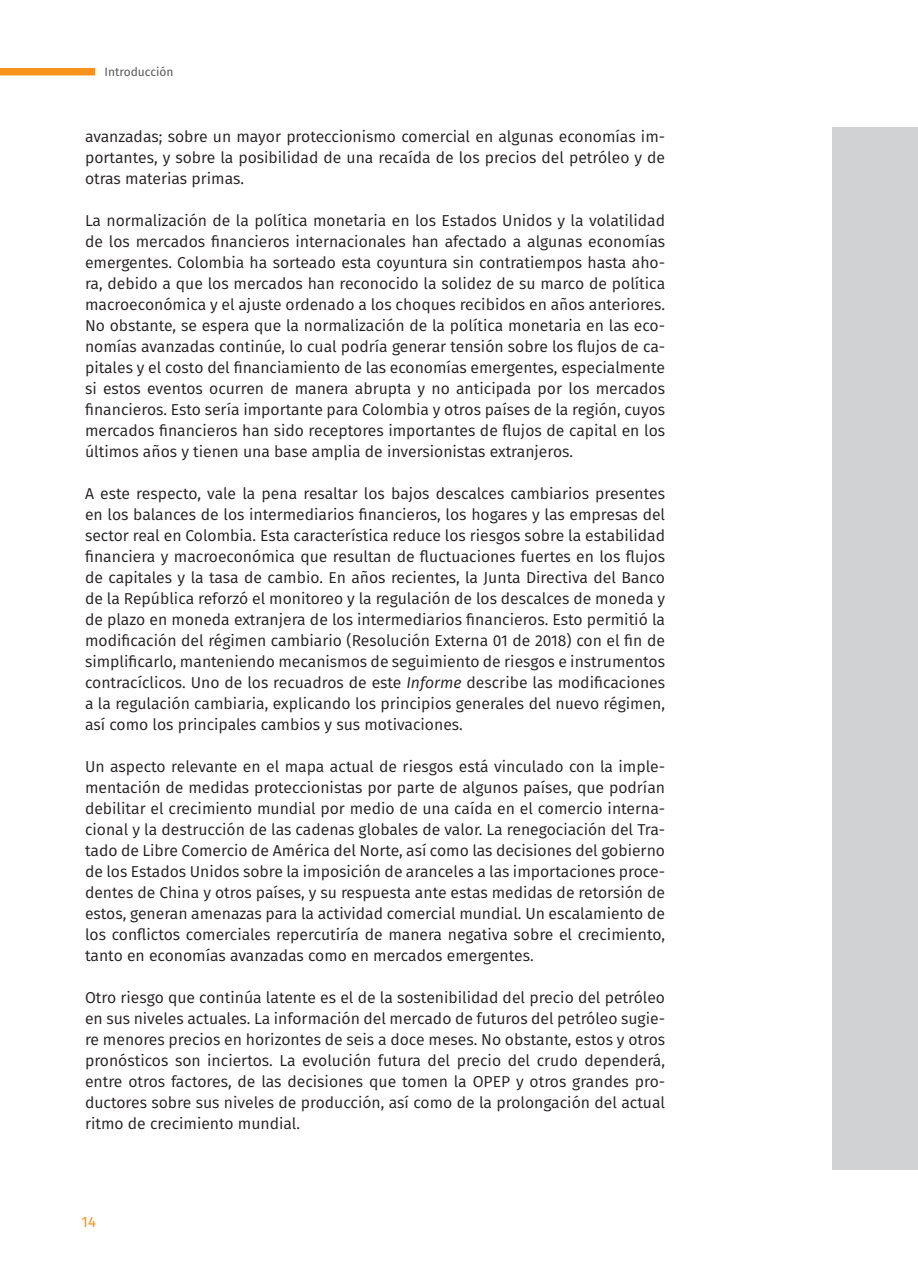
<style>
.page{position:relative;width:918px;height:1276px;background:#fff}
.page>*{position:absolute;margin:0;border:0;box-sizing:border-box;transform-origin:0 0}
.t1{font:15.75px/21px "Fira Sans";color:#231f20;text-align:justify}
.t2{font:15px "Fira Sans";color:#f7931d}
.t3{font:12px "Fira Sans";color:#57585a}
.s1{font-style:italic}
</style>
<div class="page">
<div style="left:833px;top:128px;width:85px;height:1041px;background:#d1d2d4"></div>
<div style="left:0;top:68px;width:95px;height:7px;background:#f7931d"></div>
<p class="t3" style="left:105px;top:63px;width:70px">Introducción</p>
<p class="t1" style="left:85px;top:126px;width:582px">avanzadas; sobre un mayor proteccionismo comercial en algunas economías im&shy;portantes, y sobre la posibilidad de una recaída de los precios del petróleo y de otras materias primas.</p>
<p class="t1" style="left:85px;top:210px;width:582px">La normalización de la política monetaria en los Estados Unidos y la volatilidad de los mercados financieros internacionales han afectado a algunas economías emergentes. Colombia ha sorteado esta coyuntura sin contratiempos hasta aho&shy;ra, debido a que los mercados han reconocido la solidez de su marco de política macroeconómica y el ajuste ordenado a los choques recibidos en años anteriores.<br>No obstante, se espera que la normalización de la política monetaria en las eco&shy;nomías avanzadas continúe, lo cual podría generar tensión sobre los flujos de ca&shy;pitales y el costo del financiamiento de las economías emergentes, especialmente si estos eventos ocurren de manera abrupta y no anticipada por los mercados financieros. Esto sería importante para Colombia y otros países de la región, cuyos mercados financieros han sido receptores importantes de flujos de capital en los últimos años y tienen una base amplia de inversionistas extranjeros.</p>
<p class="t1" style="left:85px;top:483px;width:582px">A este respecto, vale la pena resaltar los bajos descalces cambiarios presentes en los balances de los intermediarios financieros, los hogares y las empresas del sector real en Colombia. Esta característica reduce los riesgos sobre la estabilidad financiera y macroeconómica que resultan de fluctuaciones fuertes en los flujos de capitales y la tasa de cambio. En años recientes, la Junta Directiva del Banco de la República reforzó el monitoreo y la regulación de los descalces de moneda y de plazo en moneda extranjera de los intermediarios financieros. Esto permitió la modificación del régimen cambiario (Resolución Externa 01 de 2018) con el fin de simplificarlo, manteniendo mecanismos de seguimiento de riesgos e instrumentos contracíclicos. Uno de los recuadros de este <span class="s1">Informe</span> describe las modificaciones a la regulación cambiaria, explicando los principios generales del nuevo régimen, así como los principales cambios y sus motivaciones.</p>
<p class="t1" style="left:85px;top:756px;width:582px">Un aspecto relevante en el mapa actual de riesgos está vinculado con la imple&shy;mentación de medidas proteccionistas por parte de algunos países, que podrían debilitar el crecimiento mundial por medio de una caída en el comercio interna&shy;cional y la destrucción de las cadenas globales de valor. La renegociación del Tra&shy;tado de Libre Comercio de América del Norte, así como las decisiones del gobierno de los Estados Unidos sobre la imposición de aranceles a las importaciones proce&shy;dentes de China y otros países, y su respuesta ante estas medidas de retorsión de estos, generan amenazas para la actividad comercial mundial. Un escalamiento de los conflictos comerciales repercutiría de manera negativa sobre el crecimiento, tanto en economías avanzadas como en mercados emergentes.</p>
<p class="t1" style="left:85px;top:987px;width:582px">Otro riesgo que continúa latente es el de la sostenibilidad del precio del petróleo en sus niveles actuales. La información del mercado de futuros del petróleo sugie&shy;re menores precios en horizontes de seis a doce meses. No obstante, estos y otros pronósticos son inciertos. La evolución futura del precio del crudo dependerá, entre otros factores, de las decisiones que tomen la OPEP y otros grandes pro&shy;ductores sobre sus niveles de producción, así como de la prolongación del actual ritmo de crecimiento mundial.</p>
<p class="t2" style="left:82px;top:1210px;width:16px">14</p>
</div>
